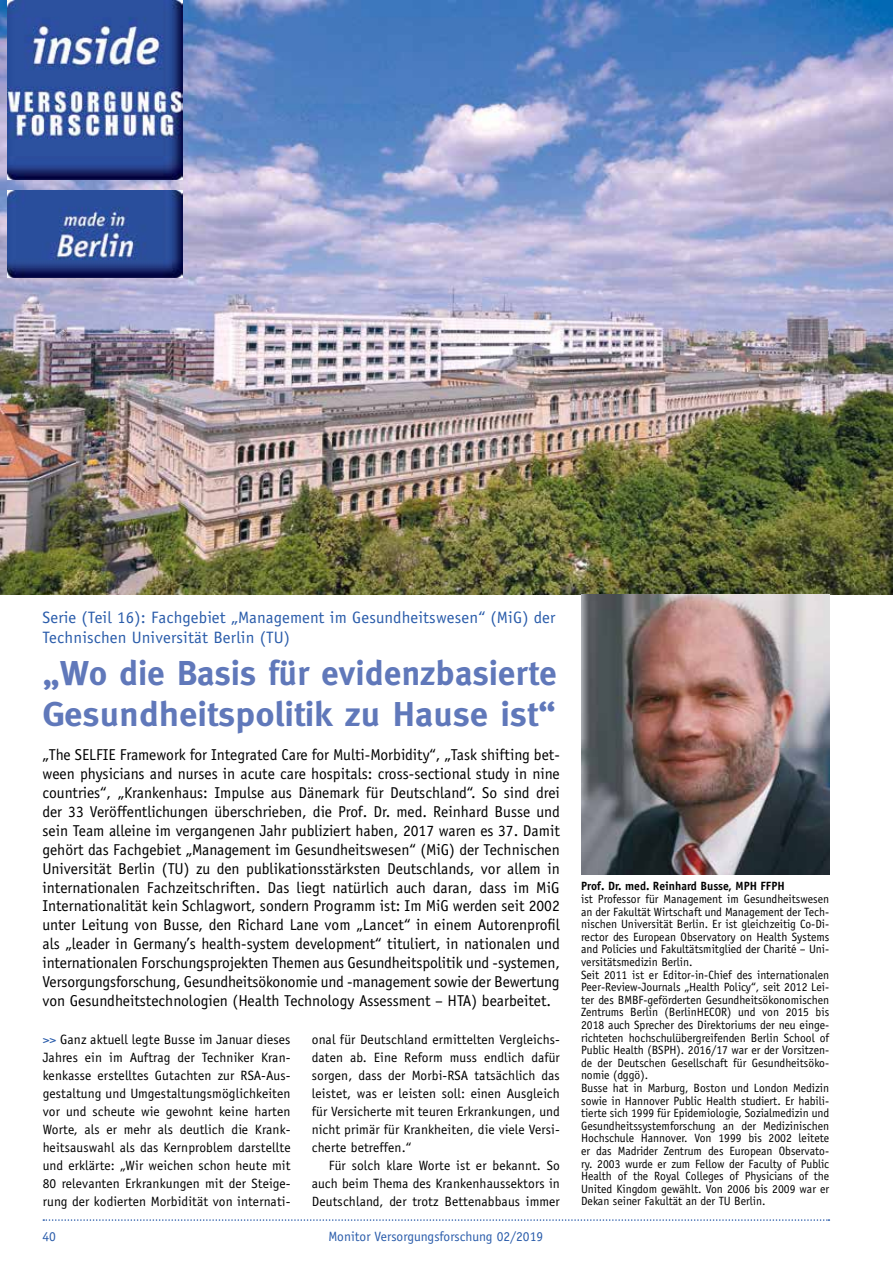
<style>
.page{position:relative;width:893px;height:1263px;background:#fff}
.page>*{position:absolute;margin:0;border:0;box-sizing:border-box;transform-origin:0 0}
.t1{font:700 34.5px/41.4px "Meta";letter-spacing:.01em;color:#6078ba}
.t2{font:16.5px/19.8px "Officina Sans";letter-spacing:.01em;color:#2a5caa}
.t3{font:15.75px/18.9px "Officina Sans";color:#000;text-align:justify}
.t4{font:13.5px/18px "Officina Sans";letter-spacing:.01em;color:#000;text-align:justify}
.t5{font:13.5px "Officina Sans";color:#2a5caa}
.t6{font:12px/12.6px "Officina Sans";color:#000}
.t7{font:700 12px "Officina Sans";color:#000}
.s1{color:#2a5caa}
</style>
<div class="page">
<svg style="left:43px;top:1219px;width:786px;height:2px"></svg>
<img style="left:0;top:1px;width:893px;height:594px">
<img style="left:8px;top:1px;width:174px;height:178px">
<img style="left:7px;top:190px;width:175px;height:88px">
<img style="left:581px;top:595px;width:248px;height:280px">
<h2 class="t2" style="left:43px;top:608px;width:514px">Serie (Teil 16): Fachgebiet „Management im Gesundheitswesen“ (MiG) der<br>Technischen Universität Berlin (TU)</h2>
<h1 class="t1" style="left:43px;top:652px;width:515px">„Wo die Basis für evidenzbasierte<br>Gesundheitspolitik zu Hause ist“</h1>
<p class="t3" style="left:43px;top:745px;width:519px">„The SELFIE Framework for Integrated Care for Multi-Morbidity“, „Task shifting bet&shy;ween physicians and nurses in acute care hospitals: cross-sectional study in nine countries“, „Krankenhaus: Impulse aus Dänemark für Deutschland“. So sind drei der 33 Veröffentlichungen überschrieben, die Prof. Dr. med. Reinhard Busse und sein Team alleine im vergangenen Jahr publiziert haben, 2017 waren es 37. Damit gehört das Fachgebiet „Management im Gesundheitswesen“ (MiG) der Technischen Universität Berlin (TU) zu den publikationsstärksten Deutschlands, vor allem in internationalen Fachzeitschriften. Das liegt natürlich auch daran, dass im MiG Internationalität kein Schlagwort, sondern Programm ist: Im MiG werden seit 2002 unter Leitung von Busse, den Richard Lane vom „Lancet“ in einem Autorenprofil als „leader in Germany’s health-system development“ tituliert, in nationalen und internationalen Forschungsprojekten Themen aus Gesundheitspolitik und -systemen, Versorgungsforschung, Gesundheitsökonomie und -management sowie der Bewertung von Gesundheitstechnologien (Health Technology Assessment – HTA) bearbeitet.</p>
<p class="t4" style="left:43px;top:1030px;width:249px"><span class="s1">&gt;&gt;</span> Ganz aktuell legte Busse im Januar dieses Jahres ein im Auftrag der Techniker Kran&shy;kenkasse erstelltes Gutachten zur RSA-Aus&shy;gestaltung und Umgestaltungsmöglichkeiten vor und scheute wie gewohnt keine harten Worte, als er mehr als deutlich die Krank&shy;heitsauswahl als das Kernproblem darstellte und erklärte: „Wir weichen schon heute mit 80 relevanten Erkrankungen mit der Steige&shy;rung der kodierten Morbidität von internati-</p>
<p class="t4" style="left:312px;top:1030px;width:250px">onal für Deutschland ermittelten Vergleichs&shy;daten ab. Eine Reform muss endlich dafür sorgen, dass der Morbi-RSA tatsächlich das leistet, was er leisten soll: einen Ausgleich für Versicherte mit teuren Erkrankungen, und nicht primär für Krankheiten, die viele Versi&shy;cherte betreffen.“</p>
<p class="t4" style="left:312px;top:1156px;width:250px;text-indent:17px">Für solch klare Worte ist er bekannt. So auch beim Thema des Krankenhaussektors in Deutschland, der trotz Bettenabbaus immer</p>
<p class="t5" style="left:43px;top:1228px;width:15px">40</p>
<p class="t5" style="left:329px;top:1228px;width:216px">Monitor Versorgungsforschung 02/2019</p>
<p class="t7" style="left:581px;top:879px;width:205px">Prof. Dr. med. Reinhard Busse, MPH FFPH</p>
<p class="t6" style="left:581px;top:893px;width:250px">ist Professor für Management im Gesundheitswesen an der Fakultät Wirtschaft und Management der Tech&shy;nischen Universität Berlin. Er ist gleichzeitig Co-Di&shy;rector des European Observatory on Health Systems and Policies und Fakultätsmitglied der Charité – Uni&shy;versitätsmedizin Berlin.<br>Seit 2011 ist er Editor-in-Chief des internationalen Peer-Review-Journals „Health Policy“, seit 2012 Lei&shy;ter des BMBF-geförderten Gesundheitsökonomischen Zentrums Berlin (BerlinHECOR) und von 2015 bis 2018 auch Sprecher des Direktoriums der neu einge&shy;richteten hochschulübergreifenden Berlin School of Public Health (BSPH). 2016/17 war er der Vorsitzen&shy;de der Deutschen Gesellschaft für Gesundheitsöko&shy;nomie (dggö).<br>Busse hat in Marburg, Boston und London Medizin sowie in Hannover Public Health studiert. Er habili&shy;tierte sich 1999 für Epidemiologie, Sozialmedizin und Gesundheitssystemforschung an der Medizinischen Hochschule Hannover. Von 1999 bis 2002 leitete er das Madrider Zentrum des European Observato&shy;ry. 2003 wurde er zum Fellow der Faculty of Public Health of the Royal Colleges of Physicians of the United Kingdom gewählt. Von 2006 bis 2009 war er Dekan seiner Fakultät an der TU Berlin.</p>
</div>
